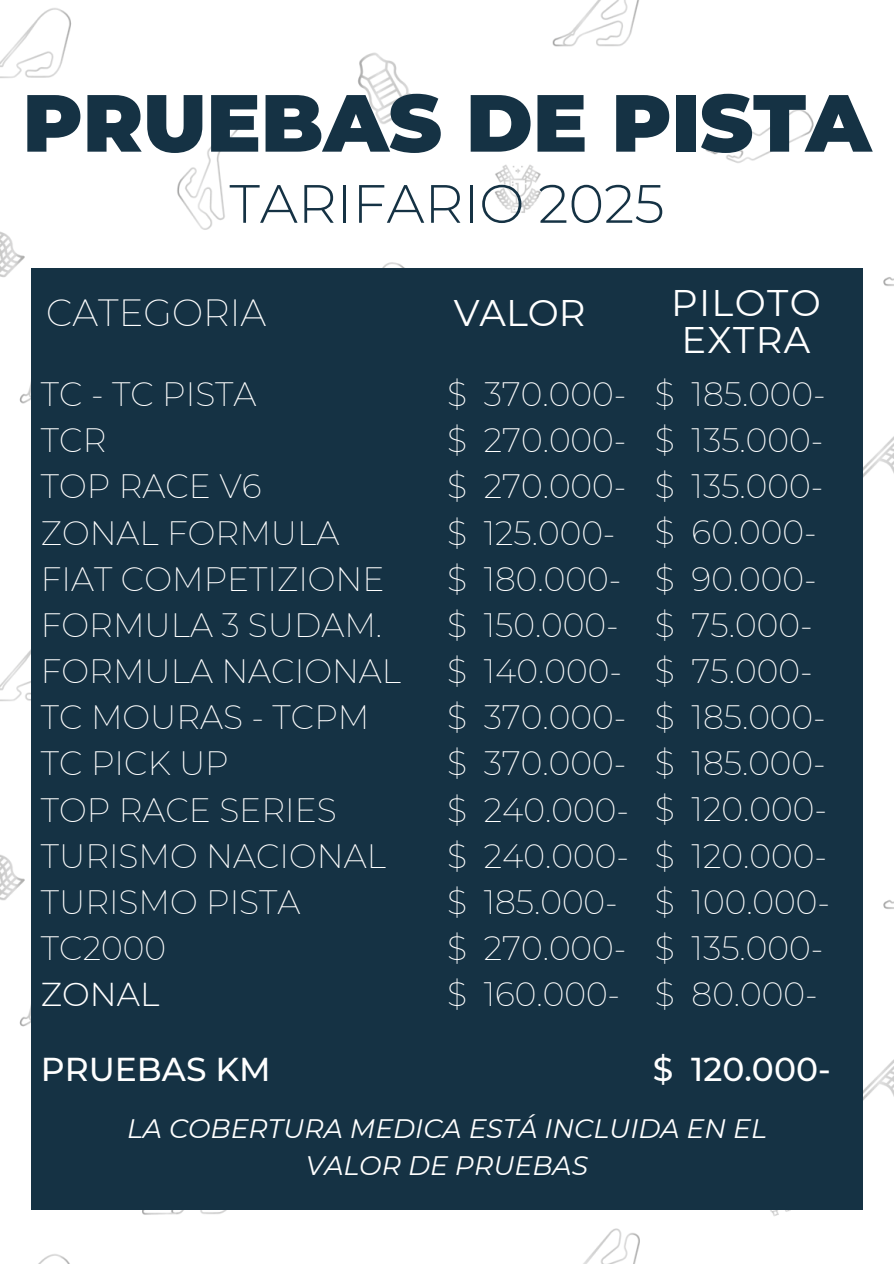
<style>
.page{position:relative;width:894px;height:1264px;background:#fff}
.page>*{position:absolute;margin:0;border:0;box-sizing:border-box;transform-origin:0 0}
.t1{font:900 80.85px "Montserrat";color:#153244}
.t2{font:300 53.85px "Montserrat";color:#153244}
.t3{font:37.05px/37.2px "Montserrat";letter-spacing:.035em;color:#fff}
.t4{font:200 37.05px "Montserrat";color:#fff}
.t5{font:200 33px/46.2px "Montserrat";color:#fff}
.t6{font:500 33px "Montserrat";color:#fff}
.t7{font:italic 26.7px/37.3px "Montserrat";color:#fff;text-align:center}
.s1{font-weight:300}
</style>
<div class="page">
<img style="left:0;top:0;width:893px;height:1263px">
<div style="left:31px;top:268px;width:831px;height:941px;background:#153244"></div>
<p class="t1" style="left:23px;top:73px;width:849px">PRUEBAS DE PISTA</p>
<h1 class="t2" style="left:229px;top:171px;width:436px">TARIFARIO 2025</h1>
<h2 class="t4" style="left:46px;top:290px;width:221px">CATEGORIA</h2>
<p class="t5" style="left:41px;top:371px;width:362px">TC - TC PISTA<br>TCR<br>TOP RACE V6<br>ZONAL FORMULA<br>FIAT COMPETIZIONE<br>FORMULA 3 SUDAM.<br>FORMULA NACIONAL<br>TC MOURAS - TCPM<br>TC PICK UP<br>TOP RACE SERIES<br>TURISMO NACIONAL<br>TURISMO PISTA<br>TC2000<br><span class="s1">ZONAL</span></p>
<h6 class="t3" style="left:453px;top:294px;width:133px">VALOR</h6>
<p class="t3" style="left:670px;top:284px;width:151px">PILOTO<br>EXTRA</p>
<p class="t5" style="left:654px;top:371px;width:177px">$ 185.000- $ 135.000- $ 135.000- $ 60.000- $ 90.000- $ 75.000- $ 75.000- $ 185.000- $ 185.000- $ 120.000- $ 120.000- $ 100.000- $ 135.000- $ 80.000-</p>
<h6 class="t5" style="left:447px;top:371px;width:183px">$ 370.000- $ 270.000- $ 270.000- $ 125.000- $ 180.000- $ 150.000- $ 140.000- $ 370.000- $ 370.000- $ 240.000- $ 240.000- $ 185.000- $ 270.000- $ 160.000-</h6>
<h5 class="t6" style="left:41px;top:1048px;width:231px">PRUEBAS KM</h5>
<h5 class="t6" style="left:652px;top:1048px;width:179px">$ 120.000-</h5>
<p class="t7" style="left:127px;top:1109px;width:641px">LA COBERTURA MEDICA ESTÁ INCLUIDA EN EL<br>VALOR DE PRUEBAS</p>
</div>
